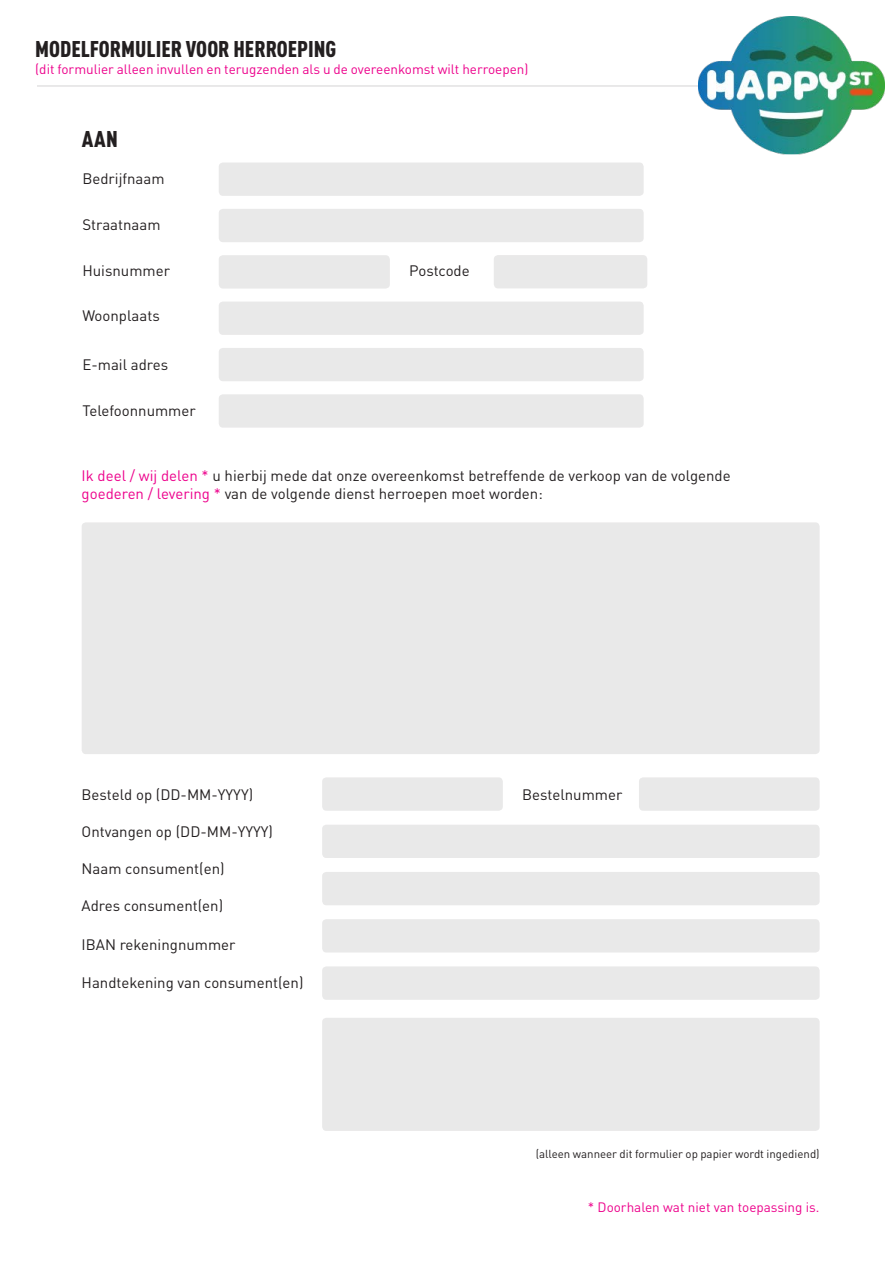
<style>
.page{position:relative;width:893px;height:1263px;background:#fff}
.page>*{position:absolute;margin:0;border:0;box-sizing:border-box;transform-origin:0 0}
.t1{font:900 condensed 22.5px "DIN Pro";color:#231f20}
.t2{font:15px "DIN Pro";color:#231f20}
.t3{font:15px "DIN Pro";color:#231f20}
.t4{font:13.5px "DIN Pro";color:#ed028c}
.t5{font:13.5px "DIN Pro";color:#ed028c}
.t6{font:11.55px "DIN Pro";color:#231f20}
.s1{color:#ed028c}
</style>
<div class="page">
<div style="left:322px;top:777px;width:181px;height:34px;background:#e9e9e9;border-radius:4px"></div>
<div style="left:639px;top:777px;width:181px;height:34px;background:#e9e9e9;border-radius:4px"></div>
<div style="left:219px;top:301px;width:425px;height:34px;background:#e9e9e9;border-radius:4px"></div>
<div style="left:219px;top:162px;width:425px;height:34px;background:#e9e9e9;border-radius:4px"></div>
<div style="left:322px;top:825px;width:498px;height:33px;background:#e9e9e9;border-radius:4px"></div>
<div style="left:219px;top:348px;width:425px;height:33px;background:#e9e9e9;border-radius:4px"></div>
<div style="left:219px;top:209px;width:425px;height:33px;background:#e9e9e9;border-radius:4px"></div>
<div style="left:219px;top:255px;width:171px;height:34px;background:#e9e9e9;border-radius:4px"></div>
<div style="left:494px;top:255px;width:153px;height:33px;background:#e9e9e9;border-radius:4px"></div>
<div style="left:322px;top:872px;width:498px;height:33px;background:#e9e9e9;border-radius:4px"></div>
<div style="left:219px;top:394px;width:425px;height:34px;background:#e9e9e9;border-radius:4px"></div>
<div style="left:322px;top:919px;width:498px;height:33px;background:#e9e9e9;border-radius:4px"></div>
<div style="left:322px;top:966px;width:498px;height:34px;background:#e9e9e9;border-radius:4px"></div>
<div style="left:322px;top:1018px;width:498px;height:113px;background:#e9e9e9;border-radius:4px"></div>
<div style="left:82px;top:522px;width:738px;height:232px;background:#e9e9e9;border-radius:4px"></div>
<hr style="left:37px;top:86px;width:818px;height:1px;background:#231f20">
<img style="left:698px;top:16px;width:186px;height:138px">
<p class="t1" style="left:35px;top:31px;width:303px">MODELFORMULIER VOOR HERROEPING</p>
<p class="t4" style="left:35px;top:59px;width:495px">(dit formulier alleen invullen en terugzenden als u de overeenkomst wilt herroepen)</p>
<p class="t1" style="left:82px;top:121px;width:38px">AAN</p>
<p class="t2" style="left:82px;top:169px;width:84px">Bedrijfnaam</p>
<p class="t2" style="left:82px;top:214px;width:80px">Straatnaam</p>
<p class="t2" style="left:82px;top:260px;width:89px">Huisnummer</p>
<p class="t2" style="left:82px;top:306px;width:79px">Woonplaats</p>
<p class="t2" style="left:82px;top:354px;width:87px">E-mail adres</p>
<p class="t2" style="left:82px;top:401px;width:115px">Telefoonnummer</p>
<p class="t2" style="left:409px;top:260px;width:62px">Postcode</p>
<p class="t3" style="left:82px;top:464px;width:650px"><span class="s1">Ik deel / wij delen *</span> u hierbij mede dat onze overeenkomst betreffende de verkoop van de volgende</p>
<p class="t3" style="left:82px;top:482px;width:463px"><span class="s1">goederen / levering *</span> van de volgende dienst herroepen moet worden:</p>
<p class="t2" style="left:82px;top:785px;width:173px">Besteld op (DD-MM-YYYY)</p>
<p class="t2" style="left:522px;top:785px;width:102px">Bestelnummer</p>
<p class="t2" style="left:82px;top:822px;width:193px">Ontvangen op (DD-MM-YYYY)</p>
<p class="t2" style="left:82px;top:859px;width:144px">Naam consument(en)</p>
<p class="t2" style="left:82px;top:896px;width:143px">Adres consument(en)</p>
<p class="t2" style="left:82px;top:934px;width:155px">IBAN rekeningnummer</p>
<p class="t2" style="left:82px;top:973px;width:223px">Handtekening van consument(en)</p>
<p class="t6" style="left:536px;top:1146px;width:285px">(alleen wanneer dit formulier op papier wordt ingediend)</p>
<p class="t5" style="left:588px;top:1198px;width:233px">* Doorhalen wat niet van toepassing is.</p>
</div>
